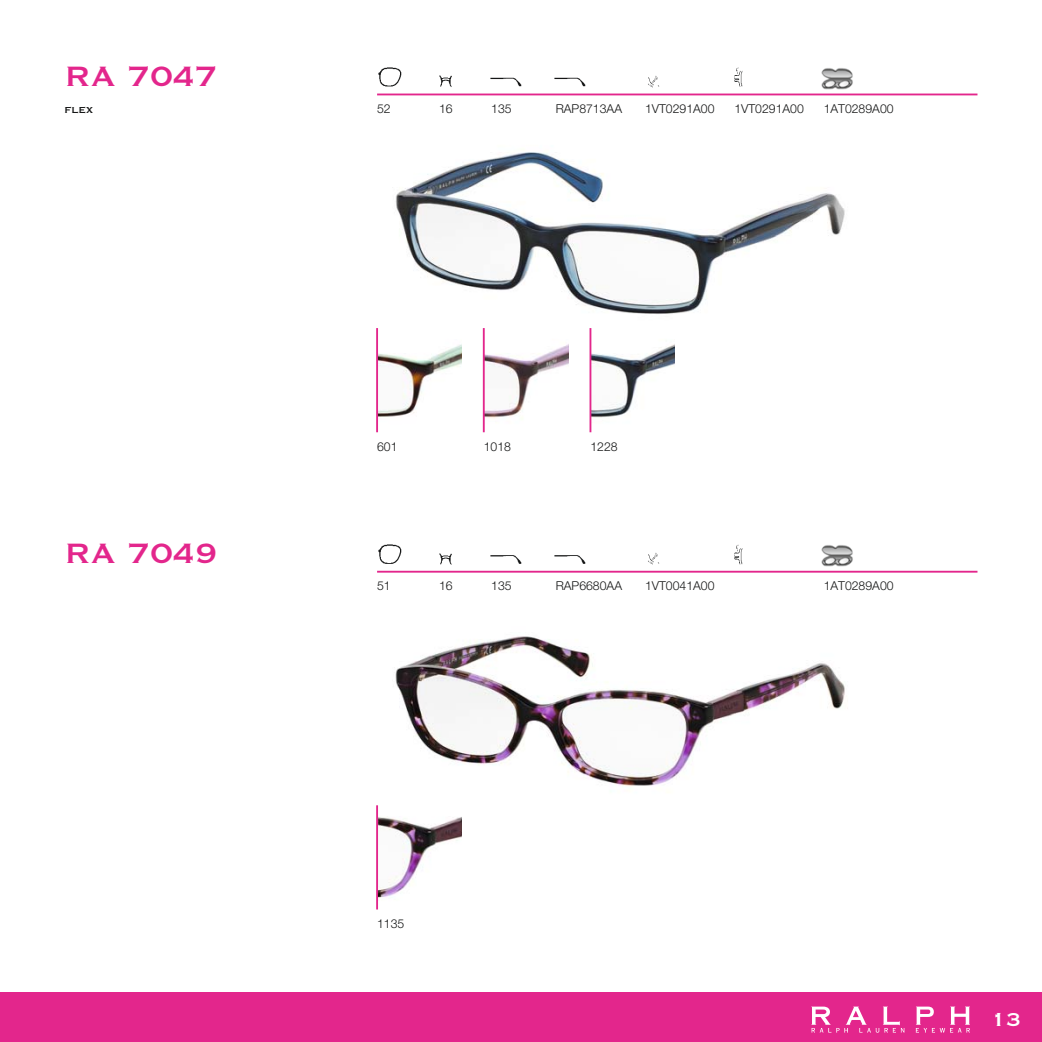
<style>
.page{position:relative;width:1042px;height:1042px;background:#fff}
.page>*{position:absolute;margin:0;border:0;box-sizing:border-box;transform-origin:0 0}
.t1{font:36.75px "Copperplate Thirty One BC";color:#e3268c}
.t2{font:24.5px "Copperplate Thirty One BC";color:#fff}
.t3{font:300 12.25px "Helvetica Neue LT Std";color:#151616}
.t4{font:11.38px "Copperplate Thirty One BC";color:#151616}
</style>
<div class="page">
<div style="left:0;top:992px;width:1042px;height:50px;background:#e3268c"></div>
<svg style="left:811px;top:1006px;width:93px;height:26px"></svg>
<svg style="left:915px;top:1006px;width:55px;height:26px"></svg>
<img style="left:635px;top:75px;width:40px;height:21px">
<img style="left:719px;top:67px;width:39px;height:29px">
<img style="left:816px;top:68px;width:40px;height:28px">
<img style="left:440px;top:76px;width:42px;height:20px">
<img style="left:490px;top:77px;width:32px;height:19px">
<img style="left:555px;top:77px;width:31px;height:19px">
<img style="left:378px;top:67px;width:44px;height:29px">
<hr style="left:377px;top:94px;width:600px;height:1px;background:#e3268c">
<img style="left:395px;top:152px;width:450px;height:181px">
<img style="left:378px;top:328px;width:83px;height:92px">
<hr style="left:376px;top:328px;width:2px;height:104px;background:#e3268c">
<img style="left:485px;top:328px;width:83px;height:90px">
<hr style="left:483px;top:328px;width:2px;height:104px;background:#e3268c">
<img style="left:591px;top:328px;width:84px;height:104px">
<hr style="left:589px;top:328px;width:2px;height:104px;background:#e3268c">
<img style="left:635px;top:552px;width:40px;height:21px">
<img style="left:719px;top:544px;width:39px;height:29px">
<img style="left:816px;top:545px;width:40px;height:28px">
<img style="left:440px;top:553px;width:41px;height:20px">
<img style="left:490px;top:555px;width:32px;height:18px">
<img style="left:555px;top:555px;width:31px;height:18px">
<img style="left:378px;top:544px;width:44px;height:29px">
<hr style="left:377px;top:571px;width:600px;height:1px;background:#e3268c">
<img style="left:395px;top:636px;width:450px;height:150px">
<img style="left:378px;top:816px;width:83px;height:85px">
<hr style="left:376px;top:805px;width:2px;height:104px;background:#e3268c">
<h1 class="t1" style="left:64px;top:52px;width:155px">RA 7047</h1>
<p class="t4" style="left:64px;top:102px;width:31px">FLEX</p>
<p class="t3" style="left:377px;top:102px;width:15px">52</p>
<p class="t3" style="left:439px;top:102px;width:15px">16</p>
<p class="t3" style="left:556px;top:102px;width:68px">RAP8713AA</p>
<p class="t3" style="left:491px;top:102px;width:22px">135</p>
<p class="t3" style="left:645px;top:102px;width:71px">1VT0291A00</p>
<p class="t3" style="left:823px;top:102px;width:71px">1AT0289A00</p>
<p class="t3" style="left:734px;top:102px;width:71px">1VT0291A00</p>
<h1 class="t1" style="left:64px;top:529px;width:155px">RA 7049</h1>
<p class="t3" style="left:377px;top:439px;width:22px">601</p>
<p class="t3" style="left:484px;top:439px;width:29px">1018</p>
<p class="t3" style="left:590px;top:439px;width:29px">1228</p>
<p class="t3" style="left:377px;top:579px;width:15px">51</p>
<p class="t3" style="left:439px;top:579px;width:15px">16</p>
<p class="t3" style="left:556px;top:579px;width:68px">RAP6680AA</p>
<p class="t3" style="left:491px;top:579px;width:22px">135</p>
<p class="t3" style="left:645px;top:579px;width:71px">1VT0041A00</p>
<p class="t3" style="left:823px;top:579px;width:71px">1AT0289A00</p>
<p class="t3" style="left:377px;top:917px;width:29px">1135</p>
<h2 class="t2" style="left:991px;top:1002px;width:31px">13</h2>
</div>
